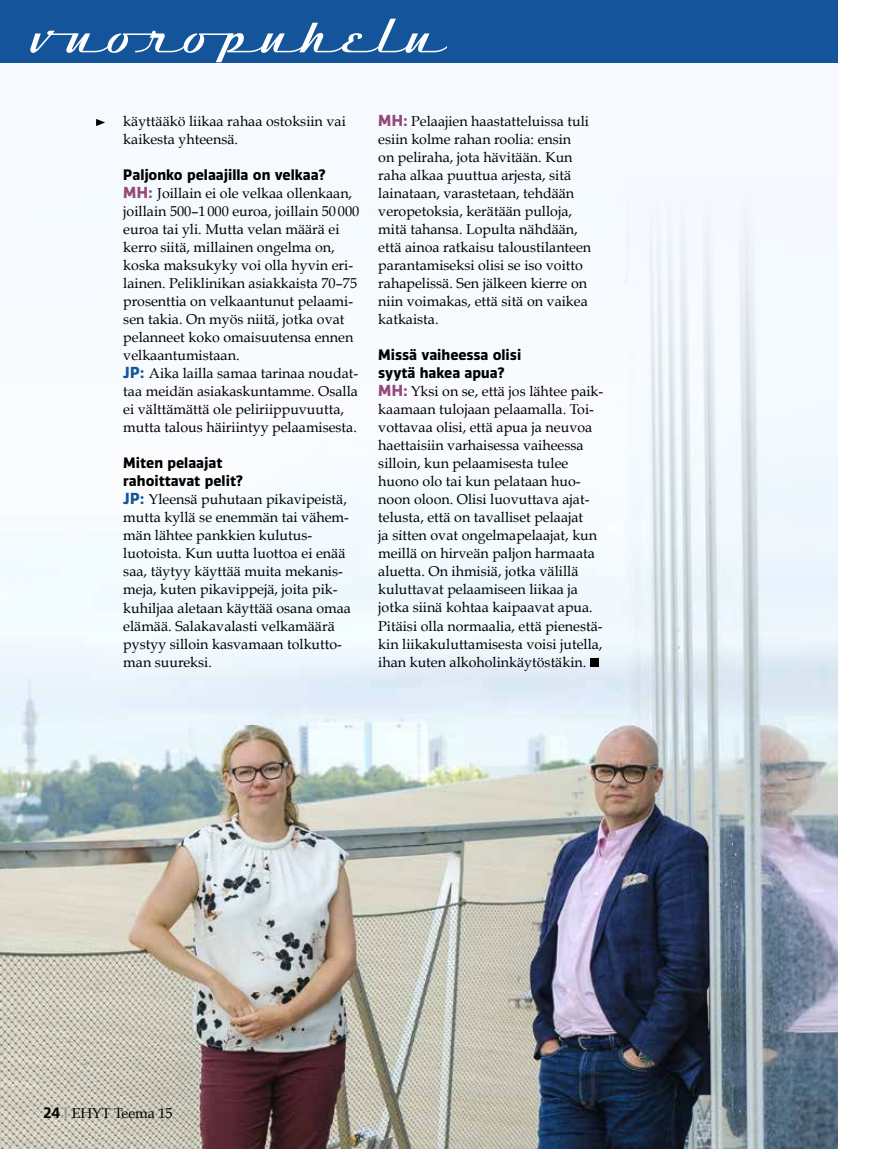
<style>
.page{position:relative;width:893px;height:1149px;background:#fff}
.page>*{position:absolute;margin:0;border:0;box-sizing:border-box;transform-origin:0 0}
.t1{font:300 53.1px "Streamline";color:#fff}
.t2{font:14.25px/18px "Book Antiqua";color:#000}
.t3{font:700 14.25px/18px "Vinkel";color:#000}
.s1{font-family:"Vinkel";font-weight:700;font-size:15px;color:#954979}
.s2{font-family:"Vinkel";font-weight:700;font-size:15px;color:#14549a}
.s3{font-family:"Frutiger";font-weight:700;font-size:15px}
.s4{font-family:"Frutiger";font-weight:700;font-size:15px;color:#949290}
</style>
<div class="page">
<div style="left:0;top:59px;width:838px;height:571px;background:#f6faff"></div>
<img style="left:0;top:238px;width:838px;height:910px">
<div style="left:0;top:0;width:838px;height:63px;background:#14549a"></div>
<div style="left:590px;top:657px;width:9px;height:9px;background:#000"></div>
<svg style="left:96px;top:119px;width:9px;height:7px"></svg>
<h1 class="t1" style="left:31px;top:-1px;width:417px">vuo ropuhelu</h1>
<p class="t2" style="left:123px;top:112px;width:224px">käyttääkö liikaa rahaa ostoksiin vai kaikesta yhteensä.</p>
<p class="t3" style="left:123px;top:166px;width:204px">Paljonko pelaajilla on velkaa?</p>
<p class="t2" style="left:123px;top:184px;width:237px"><span class="s1">MH:</span> Joillain ei ole velkaa ollenkaan, joillain 500–1 000 euroa, joillain 50000 euroa tai yli. Mutta velan määrä ei kerro siitä, millainen ongelma on, koska maksukyky voi olla hyvin eri&shy;lainen. Peliklinikan asiakkaista 70–75 prosenttia on velkaantunut pelaami&shy;sen takia. On myös niitä, jotka ovat pelanneet koko omaisuutensa ennen velkaantumistaan.<br><span class="s2">JP:</span> Aika lailla samaa tarinaa noudat&shy;taa meidän asiakaskuntamme. Osalla ei välttämättä ole peliriippuvuutta, mutta talous häiriintyy pelaamisesta.</p>
<p class="t3" style="left:123px;top:454px;width:121px">Miten pelaajat rahoittavat pelit?</p>
<p class="t2" style="left:123px;top:490px;width:229px"><span class="s2">JP:</span> Yleensä puhutaan pikavipeistä, mutta kyllä se enemmän tai vähem&shy;män lähtee pankkien kulutus&shy;luotoista. Kun uutta luottoa ei enää saa, täytyy käyttää muita mekanis&shy;meja, kuten pikavippejä, joita pik&shy;kuhiljaa aletaan käyttää osana omaa elämää. Salakavalasti velkamäärä pystyy silloin kasvamaan tolkutto&shy;man suureksi.</p>
<p class="t2" style="left:378px;top:112px;width:214px"><span class="s1">MH:</span> Pelaajien haastatteluissa tuli esiin kolme rahan roolia: ensin<br>on peliraha, jota hävitään. Kun raha alkaa puuttua arjesta, sitä lainataan, varastetaan, tehdään veropetoksia, kerätään pulloja, mitä tahansa. Lopulta nähdään, että ainoa ratkaisu taloustilanteen parantamiseksi olisi se iso voitto rahapelissä. Sen jälkeen kierre on niin voimakas, että sitä on vaikea katkaista.</p>
<p class="t3" style="left:378px;top:346px;width:144px">Missä vaiheessa olisi syytä hakea apua?</p>
<p class="t2" style="left:378px;top:382px;width:226px"><span class="s1">MH:</span> Yksi on se, että jos lähtee paik&shy;kaamaan tulojaan pelaamalla. Toi&shy;vottavaa olisi, että apua ja neuvoa haettaisiin varhaisessa vaiheessa silloin, kun pelaamisesta tulee huono olo tai kun pelataan huo&shy;noon oloon. Olisi luovuttava ajat&shy;telusta, että on tavalliset pelaajat<br>ja sitten ovat ongelmapelaajat, kun meillä on hirveän paljon harmaata aluetta. On ihmisiä, jotka välillä kuluttavat pelaamiseen liikaa ja jotka siinä kohtaa kaipaavat apua.<br>Pitäisi olla normaalia, että pienestä&shy;kin liikakuluttamisesta voisi jutella, ihan kuten alkoholinkäytöstäkin.</p>
<p class="t2" style="left:43px;top:1103px;width:131px"><span class="s3">24</span> <span class="s4">|</span> EHYT Teema 15</p>
</div>
